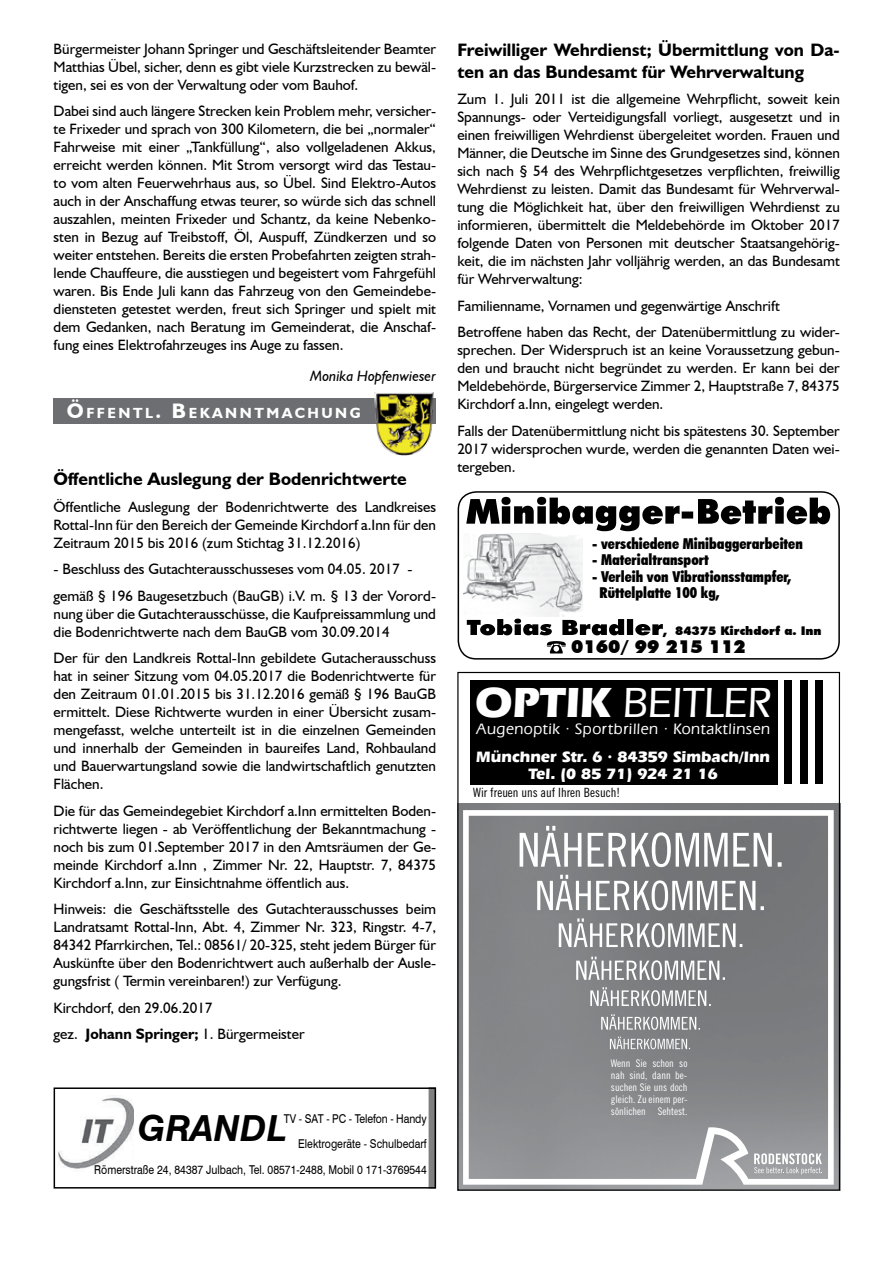
<style>
.page{position:relative;width:893px;height:1263px;background:#fff}
.page>*{position:absolute;margin:0;border:0;box-sizing:border-box;transform-origin:0 0}
.t1{font:500 44.25px "Eras IT Cby BT";color:#fff}
.t2{font:italic 700 36px "Swiss 721 BT";color:#000}
.t3{font:700 18px/21.6px "Humanist 521 BT";color:#000}
.t4{font:900 18px "Futura BT";color:#000}
.t5{font:700 15.75px/16.8px "Eras IT Cby BT";color:#fff;text-align:center}
.t6{font:500 15.75px "Eras IT Cby BT";letter-spacing:.035em;color:#fff}
.t7{font:15px/18px "Humanist 521 BT";color:#000;text-align:justify}
.t8{font:900 condensed 15px/16.5px "Futura BT";color:#000}
.t9{font:italic 15px "Humanist 521 BT";color:#000}
.t10{font:700 14.7px "Humanist 521 BT";letter-spacing:.17em;color:#fff}
.t11{font:12.75px "Trade Gothic LT Pro Cn 18";color:#000}
.t12{font:12.15px/25px "Swiss 721 BT";color:#000;text-align:right;scale:.86 1}
.t13{font:900 12px "Futura BT";color:#000}
.t14{font:10.5px/12px "Trade Gothic LT Pro Cn 18";color:#fff;text-align:justify}
.s1{font-size:21px}
.s2{font-weight:700}
</style>
<div class="page">
<div style="left:54px;top:398px;width:382px;height:26px;background:#6d6e71"></div>
<img style="left:374px;top:392px;width:60px;height:63px">
<div style="left:54px;top:1087px;width:382px;height:101px;border:2px solid #000"></div>
<img style="left:58px;top:1095px;width:75px;height:74px">
<svg style="left:429px;top:1087px;width:7px;height:101px"></svg>
<svg style="left:463px;top:810px;width:371px;height:375px;background:#8d8f91"></svg>
<svg style="left:754px;top:1153px;width:68px;height:21px"></svg>
<svg style="left:537px;top:875px;width:227px;height:35px"></svg>
<svg style="left:559px;top:918px;width:183px;height:29px"></svg>
<svg style="left:576px;top:957px;width:149px;height:23px"></svg>
<svg style="left:590px;top:987px;width:121px;height:19px;background:#a4a5a7"></svg>
<svg style="left:601px;top:1014px;width:99px;height:16px;background:#a4a5a7"></svg>
<svg style="left:610px;top:1037px;width:80px;height:12px"></svg>
<svg style="left:520px;top:826px;width:262px;height:41px"></svg>
<div style="left:470px;top:680px;width:307px;height:104px;background:#000"></div>
<div style="left:800px;top:680px;width:7px;height:104px;background:#000"></div>
<div style="left:815px;top:680px;width:8px;height:104px;background:#000"></div>
<div style="left:784px;top:680px;width:8px;height:104px;background:#000"></div>
<div style="left:458px;top:491px;width:382px;height:169px;border:1px solid #000;border-radius:18px"></div>
<img style="left:463px;top:534px;width:119px;height:83px">
<svg style="left:466px;top:497px;width:364px;height:34px"></svg>
<svg style="left:467px;top:619px;width:196px;height:16px"></svg>
<svg style="left:547px;top:641px;width:19px;height:12px"></svg>
<p class="t7" style="left:54px;top:40px;width:384px">Bürgermeister Johann Springer und Geschäftsleitender Beamter Matthias Übel, sicher, denn es gibt viele Kurzstrecken zu bewäl&shy;tigen, sei es von der Verwaltung oder vom Bauhof.</p>
<p class="t7" style="left:54px;top:102px;width:384px">Dabei sind auch längere Strecken kein Problem mehr, versicher&shy;te Frixeder und sprach von 300 Kilometern, die bei „normaler“ Fahrweise mit einer „Tankfüllung“, also vollgeladenen Akkus, erreicht werden können. Mit Strom versorgt wird das Testau&shy;to vom alten Feuerwehrhaus aus, so Übel. Sind Elektro-Autos auch in der Anschaffung etwas teurer, so würde sich das schnell auszahlen, meinten Frixeder und Schantz, da keine Nebenko&shy;sten in Bezug auf Treibstoff, Öl, Auspuff, Zündkerzen und so weiter entstehen. Bereits die ersten Probefahrten zeigten strah&shy;lende Chauffeure, die ausstiegen und begeistert vom Fahrgefühl waren. Bis Ende Juli kann das Fahrzeug von den Gemeindebe&shy;diensteten getestet werden, freut sich Springer und spielt mit dem Gedanken, nach Beratung im Gemeinderat, die Anschaf&shy;fung eines Elektrofahrzeuges ins Auge zu fassen.</p>
<p class="t9" style="left:310px;top:366px;width:127px">Monika Hopfenwieser</p>
<p class="t10" style="left:67px;top:403px;width:295px"><span class="s1">Ö</span>FFENTL<span class="s1">. B</span>EKANNTMACHUNG</p>
<p class="t3" style="left:54px;top:468px;width:355px">Öffentliche Auslegung der Bodenrichtwerte</p>
<p class="t7" style="left:54px;top:497px;width:384px">Öffentliche Auslegung der Bodenrichtwerte des Landkreises Rottal-Inn für den Bereich der Gemeinde Kirchdorf a.Inn für den Zeitraum 2015 bis 2016 (zum Stichtag 31.12.2016)</p>
<p class="t7" style="left:54px;top:556px;width:384px;line-height:26.5px">- Beschluss des Gutachterausschusseses vom 04.05. 2017 - gemäß § 196 Baugesetzbuch (BauGB) i.V. m. § 13 der Vorord-</p>
<p class="t7" style="left:54px;top:604px;width:384px">nung über die Gutachterausschüsse, die Kaufpreissammlung und die Bodenrichtwerte nach dem BauGB vom 30.09.2014</p>
<p class="t7" style="left:54px;top:649px;width:384px">Der für den Landkreis Rottal-Inn gebildete Gutacherausschuss hat in seiner Sitzung vom 04.05.2017 die Bodenrichtwerte für den Zeitraum 01.01.2015 bis 31.12.2016 gemäß § 196 BauGB ermittelt. Diese Richtwerte wurden in einer Übersicht zusam&shy;mengefasst, welche unterteilt ist in die einzelnen Gemeinden und innerhalb der Gemeinden in baureifes Land, Rohbauland und Bauerwartungsland sowie die landwirtschaftlich genutzten Flächen.</p>
<p class="t7" style="left:54px;top:801px;width:384px">Die für das Gemeindegebiet Kirchdorf a.Inn ermittelten Boden&shy;richtwerte liegen - ab Veröffentlichung der Bekanntmachung - noch bis zum 01.September 2017 in den Amtsräumen der Ge&shy;meinde Kirchdorf a.Inn , Zimmer Nr. 22, Hauptstr. 7, 84375<br>Kirchdorf a.Inn, zur Einsichtnahme öffentlich aus.</p>
<p class="t7" style="left:54px;top:900px;width:384px">Hinweis: die Geschäftsstelle des Gutachterausschusses beim Landratsamt Rottal-Inn, Abt. 4, Zimmer Nr. 323, Ringstr. 4-7, 84342 Pfarrkirchen, Tel.: 08561/ 20-325, steht jedem Bürger für Auskünfte über den Bodenrichtwert auch außerhalb der Ausle&shy;gungsfrist ( Termin vereinbaren!) zur Verfügung.</p>
<p class="t7" style="left:54px;top:994px;width:253px;line-height:26.5px">Kirchdorf, den 29.06.2017<br>gez. <span class="s2">Johann Springer;</span> 1. Bürgermeister</p>
<h2 class="t2" style="left:138px;top:1106px;width:150px">GRANDL</h2>
<p class="t12" style="left:94px;top:1157px;width:388px">Römerstraße 24, 84387 Julbach, Tel. 08571-2488, Mobil 0 171-3769544</p>
<p class="t12" style="left:284px;top:1106px;width:168px">TV - SAT - PC - Telefon - Handy<br>Elektrogeräte - Schulbedarf</p>
<p class="t3" style="left:457px;top:39px;width:384px">Freiwilliger Wehrdienst; Übermittlung von Da&shy;ten an das Bundesamt für Wehrverwaltung</p>
<p class="t7" style="left:457px;top:90px;width:384px">Zum 1. Juli 2011 ist die allgemeine Wehrpflicht, soweit kein Spannungs- oder Verteidigungsfall vorliegt, ausgesetzt und in einen freiwilligen Wehrdienst übergeleitet worden. Frauen und Männer, die Deutsche im Sinne des Grundgesetzes sind, können sich nach § 54 des Wehrpflichtgesetzes verpflichten, freiwillig Wehrdienst zu leisten. Damit das Bundesamt für Wehrverwal&shy;tung die Möglichkeit hat, über den freiwilligen Wehrdienst zu informieren, übermittelt die Meldebehörde im Oktober 2017 folgende Daten von Personen mit deutscher Staatsangehörig&shy;keit, die im nächsten Jahr volljährig werden, an das Bundesamt für Wehrverwaltung:</p>
<p class="t7" style="left:457px;top:292px;width:384px;line-height:26.5px">Familienname, Vornamen und gegenwärtige Anschrift<br>Betroffene haben das Recht, der Datenübermittlung zu wider-</p>
<p class="t7" style="left:457px;top:341px;width:384px">sprechen. Der Widerspruch ist an keine Voraussetzung gebun&shy;den und braucht nicht begründet zu werden. Er kann bei der Meldebehörde, Bürgerservice Zimmer 2, Hauptstraße 7, 84375<br>Kirchdorf a.Inn, eingelegt werden.</p>
<p class="t7" style="left:457px;top:421px;width:384px">Falls der Datenübermittlung nicht bis spätestens 30. September 2017 widersprochen wurde, werden die genannten Daten wei&shy;tergeben.</p>
<p class="t8" style="left:592px;top:535px;width:212px">- verschiedene Minibaggerarbeiten</p>
<p class="t8" style="left:592px;top:552px;width:118px">- Materialtransport</p>
<p class="t8" style="left:599px;top:568px;width:193px;text-indent:-7px">- Verleih von Vibrationsstampfer,<br>Rüttelplatte 100 kg,</p>
<p class="t13" style="left:663px;top:624px;width:160px">, 84375 Kirchdorf a. Inn</p>
<p class="t4" style="left:571px;top:636px;width:176px">0160/ 99 215 112</p>
<h1 class="t1" style="left:475px;top:676px;width:298px"><span class="s2">OPTIK</span> BEITLER</h1>
<p class="t6" style="left:476px;top:719px;width:295px">Augenoptik ∙ Sportbrillen ∙ Kontaktlinsen</p>
<p class="t5" style="left:476px;top:748px;width:295px">Münchner Str. 6 ∙ 84359 Simbach/Inn<br>Tel. (0 85 71) 924 21 16</p>
<p class="t11" style="left:473px;top:785px;width:149px">Wir freuen uns auf Ihren Besuch!</p>
<p class="t14" style="left:611px;top:1057px;width:78px">Wenn Sie schon so nah sind, dann be&shy;suchen Sie uns doch gleich. Zu einem per&shy;sönlichen Sehtest.</p>
</div>
